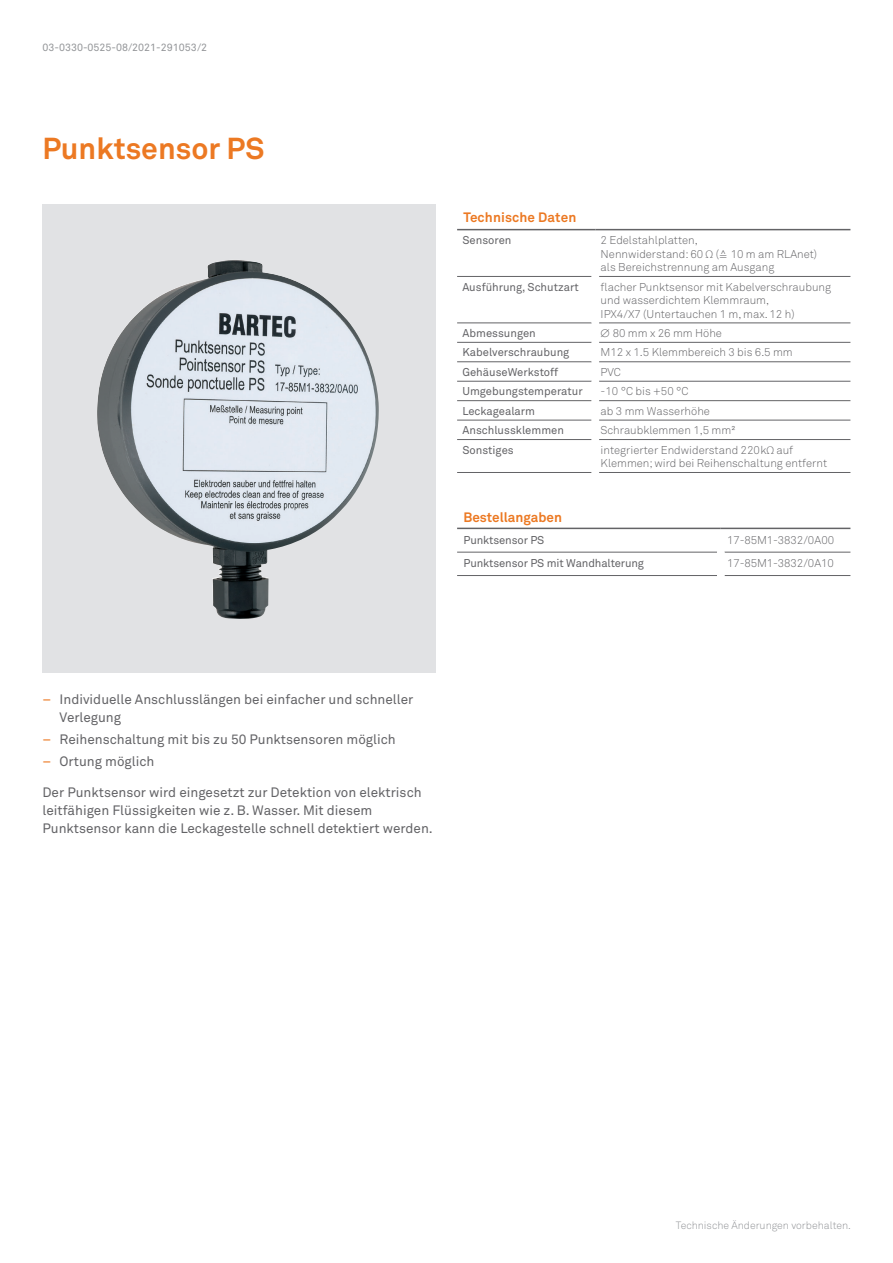
<style>
.page{position:relative;width:893px;height:1263px;background:#fff}
.page>*{position:absolute;margin:0;border:0;box-sizing:border-box;transform-origin:0 0}
.HH-003{font:700 30px "Akkurat Pro";color:#ec7923}
.Headline_4___14_18{font:13.5px/18px "Akkurat Pro";color:#636366}
.BARTEC_H3_9_5_12pt{font:700 13.5px "Akkurat Pro";letter-spacing:.01em;color:#ec7923}
.Table_Head___9_12{font:700 13.5px "Akkurat Pro";color:#ec7923}
.t1{font:300 11.25px "Akkurat Pro";color:#636366}
.Table_Copy_-_Regular{font:11.25px "Akkurat Pro";color:#636366}
.AA_glava{font:300 10.5px "Akkurat Pro";color:#939598}
.Page_Numbers___Runni{font:10.5px "Akkurat Pro";color:#939598}
.s1{font-family:"Myriad Pro"}
.s2{font-family:"Lucida Sans Unicode";font-weight:400}
.s3{color:#ec7923}
</style>
<div class="page">
<div style="left:43px;top:204px;width:393px;height:468px;background:#e1e2e4"></div>
<hr style="left:457px;top:229px;width:138px;height:1px;background:#636366">
<hr style="left:595px;top:229px;width:255px;height:1px;background:#636366">
<hr style="left:457px;top:276px;width:135px;height:1px;background:#636366">
<hr style="left:599px;top:276px;width:251px;height:1px;background:#636366">
<hr style="left:457px;top:322px;width:135px;height:1px;background:#636366">
<hr style="left:599px;top:322px;width:251px;height:1px;background:#636366">
<hr style="left:457px;top:342px;width:135px;height:1px;background:#636366">
<hr style="left:599px;top:342px;width:251px;height:1px;background:#636366">
<hr style="left:457px;top:361px;width:135px;height:1px;background:#636366">
<hr style="left:599px;top:361px;width:251px;height:1px;background:#636366">
<hr style="left:457px;top:381px;width:135px;height:1px;background:#636366">
<hr style="left:599px;top:381px;width:251px;height:1px;background:#636366">
<hr style="left:457px;top:400px;width:135px;height:1px;background:#636366">
<hr style="left:599px;top:400px;width:251px;height:1px;background:#636366">
<hr style="left:457px;top:420px;width:135px;height:1px;background:#636366">
<hr style="left:599px;top:420px;width:251px;height:1px;background:#636366">
<hr style="left:457px;top:439px;width:135px;height:1px;background:#636366">
<hr style="left:599px;top:439px;width:251px;height:1px;background:#636366">
<hr style="left:457px;top:472px;width:135px;height:1px;background:#636366">
<hr style="left:599px;top:472px;width:251px;height:1px;background:#636366">
<hr style="left:724px;top:552px;width:126px;height:1px;background:#636366">
<hr style="left:724px;top:575px;width:126px;height:1px;background:#636366">
<hr style="left:457px;top:528px;width:264px;height:1px;background:#636366">
<hr style="left:721px;top:528px;width:129px;height:1px;background:#636366">
<hr style="left:457px;top:552px;width:260px;height:1px;background:#636366">
<hr style="left:457px;top:575px;width:260px;height:1px;background:#636366">
<img style="left:97px;top:260px;width:282px;height:359px">
<p class="Page_Numbers___Runni" style="left:43px;top:41px;width:166px">03-0330-0525-08/2021-291053/2</p>
<p class="HH-003" style="left:43px;top:130px;width:223px">Punktsensor PS</p>
<p class="BARTEC_H3_9_5_12pt" style="left:463px;top:209px;width:114px">Technische Daten</p>
<p class="Table_Copy_-_Regular" style="left:462px;top:234px;width:51px">Sensoren</p>
<p class="t1" style="left:601px;top:233px;width:99px">2 Edelstahlplatten,</p>
<p class="t1" style="left:601px;top:247px;width:218px">Nennwiderstand: 60 <span class="s1">Ω</span> (<span class="s2">≙</span> 10 m am RLAnet)</p>
<p class="t1" style="left:601px;top:260px;width:175px">als Bereichstrennung am Ausgang</p>
<p class="Table_Copy_-_Regular" style="left:462px;top:280px;width:118px">Ausführung, Schutzart</p>
<p class="t1" style="left:601px;top:280px;width:232px">flacher Punktsensor mit Kabelverschraubung</p>
<p class="t1" style="left:601px;top:293px;width:170px">und wasserdichtem Klemmraum,</p>
<p class="t1" style="left:601px;top:307px;width:195px">IPX4/X7 (Untertauchen 1 m, max. 12 h)</p>
<p class="Table_Copy_-_Regular" style="left:462px;top:326px;width:75px">Abmessungen</p>
<p class="t1" style="left:601px;top:326px;width:123px">∅ 80 mm x 26 mm Höhe</p>
<p class="Table_Copy_-_Regular" style="left:462px;top:346px;width:108px">Kabelverschraubung</p>
<p class="t1" style="left:601px;top:346px;width:194px">M12 x 1.5 Klemmbereich 3 bis 6.5 mm</p>
<p class="Table_Copy_-_Regular" style="left:462px;top:365px;width:97px">GehäuseWerkstoff</p>
<p class="t1" style="left:601px;top:365px;width:22px">PVC</p>
<p class="Table_Copy_-_Regular" style="left:462px;top:385px;width:122px">Umgebungstemperatur</p>
<p class="t1" style="left:601px;top:385px;width:89px">-10 °C bis +50 °C</p>
<p class="Table_Copy_-_Regular" style="left:462px;top:404px;width:74px">Leckagealarm</p>
<p class="t1" style="left:601px;top:404px;width:111px">ab 3 mm Wasserhöhe</p>
<p class="Table_Copy_-_Regular" style="left:462px;top:424px;width:103px">Anschlussklemmen</p>
<p class="t1" style="left:601px;top:424px;width:137px">Schraubklemmen 1,5 mm²</p>
<p class="Table_Copy_-_Regular" style="left:462px;top:443px;width:53px">Sonstiges</p>
<p class="t1" style="left:601px;top:443px;width:194px">integrierter Endwiderstand 220k<span class="s1">Ω</span> auf</p>
<p class="t1" style="left:601px;top:457px;width:228px">Klemmen; wird bei Reihenschaltung entfernt</p>
<p class="Table_Head___9_12" style="left:463px;top:509px;width:100px">Bestellangaben</p>
<p class="Table_Copy_-_Regular" style="left:463px;top:533px;width:82px">Punktsensor PS</p>
<p class="t1" style="left:727px;top:533px;width:109px">17-85M1-3832/0A00</p>
<p class="Table_Copy_-_Regular" style="left:463px;top:557px;width:182px">Punktsensor PS mit Wandhalterung</p>
<p class="t1" style="left:727px;top:557px;width:108px">17-85M1-3832/0A10</p>
<p class="Headline_4___14_18" style="left:60px;top:690px;width:355px;text-indent:-17px"><span class="s3">–</span> Individuelle Anschlusslängen bei einfacher und schneller<br>Verlegung</p>
<p class="Headline_4___14_18" style="left:43px;top:730px;width:355px"><span class="s3">–</span> Reihenschaltung mit bis zu 50 Punktsensoren möglich</p>
<p class="Headline_4___14_18" style="left:43px;top:752px;width:114px"><span class="s3">–</span> Ortung möglich</p>
<p class="Headline_4___14_18" style="left:43px;top:783px;width:392px">Der Punktsensor wird eingesetzt zur Detektion von elektrisch leitfähigen Flüssigkeiten wie z. B. Wasser. Mit diesem<br>Punktsensor kann die Leckagestelle schnell detektiert werden.</p>
<p class="AA_glava" style="left:676px;top:1219px;width:177px">Technische Änderungen vorbehalten.</p>
</div>
